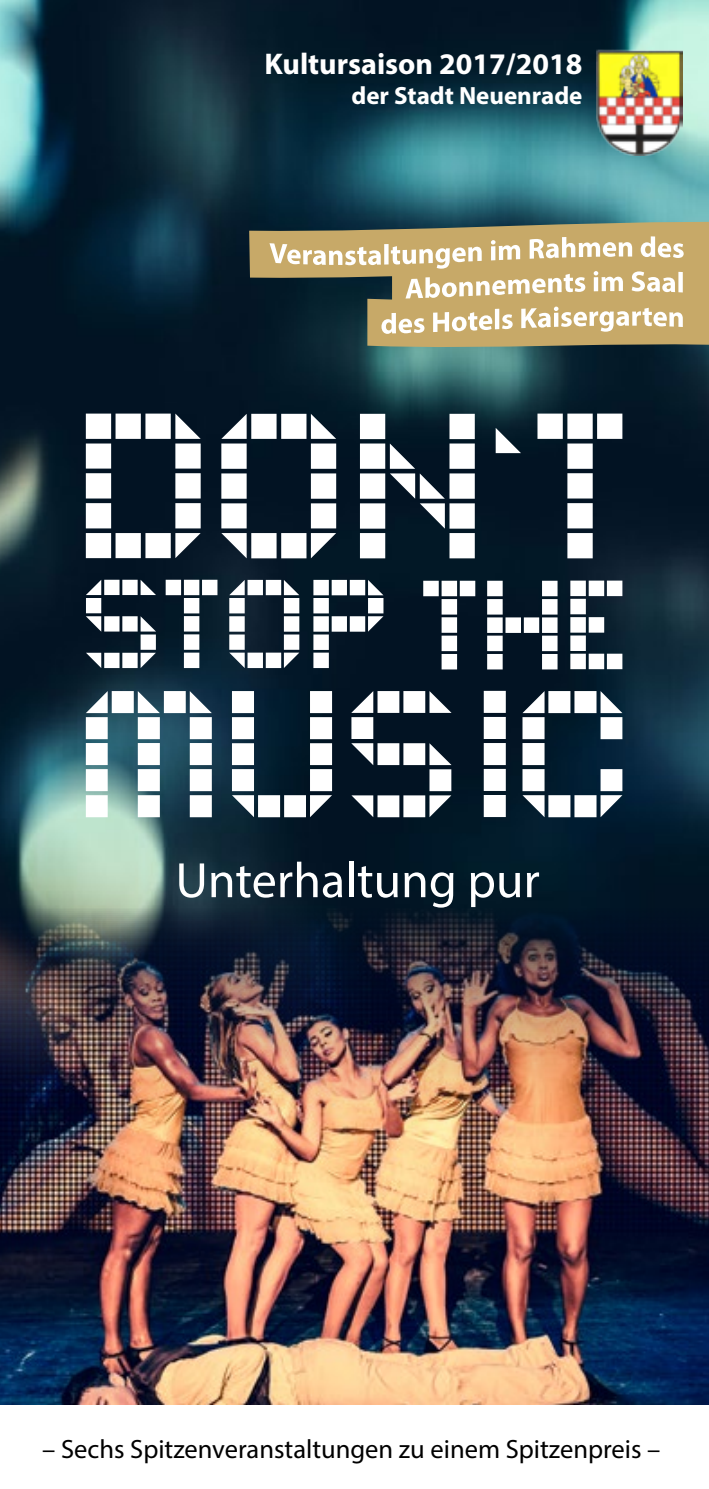
<style>
.page{position:relative;width:709px;height:1489px;background:#fff}
.page>*{position:absolute;margin:0;border:0;box-sizing:border-box;transform-origin:0 0}
.t1{font:50px "Myriad Pro";color:#fff}
.t2{font:700 30px "Myriad Pro";color:#fff}
.t3{font:26.5px "Myriad Pro";color:#000}
.t4{font:700 25px "Myriad Pro";color:#fff}
</style>
<div class="page">
<img style="left:0;top:0;width:709px;height:908px">
<img style="left:0;top:908px;width:709px;height:496px">
<img style="left:596px;top:50px;width:87px;height:106px">
<svg style="left:86px;top:690px;width:536px;height:127px"></svg>
<svg style="left:86px;top:413px;width:536px;height:145px;fill:#031826"></svg>
<svg style="left:86px;top:579px;width:297px;height:89px"></svg>
<svg style="left:423px;top:580px;width:199px;height:89px"></svg>
<svg style="left:249px;top:220px;width:460px;height:130px;background:#a39771"></svg>
<p class="t2" style="left:265px;top:45px;width:319px">Kultursaison 2017/2018</p>
<p class="t4" style="left:351px;top:80px;width:232px">der Stadt Neuenrade</p>
<h1 class="t1" style="left:175px;top:849px;width:366px">Unterhaltung pur</h1>
<p class="t3" style="left:42px;top:1432px;width:619px">– Sechs Spitzenveranstaltungen zu einem Spitzenpreis –</p>
</div>
